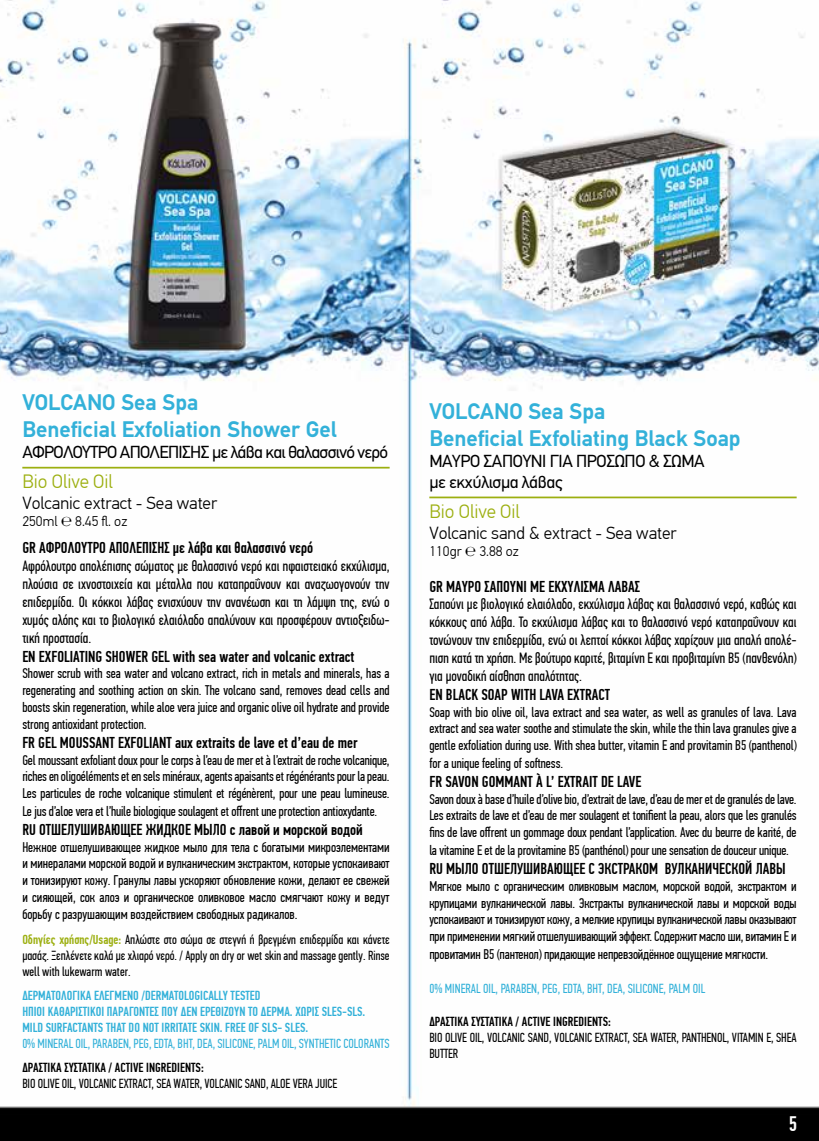
<style>
.page{position:relative;width:819px;height:1141px;background:#fff}
.page>*{position:absolute;margin:0;border:0;box-sizing:border-box;transform-origin:0 0}
.t1{font:700 22.75px/27.3px "PF Din Text";color:#33b1d9}
.t2{font:500 21px "PF Din Text Comp Pro";color:#fff}
.t3{font:300 19.25px "PF Din Text Pro";color:#9caf10}
.t4{font:300 17.5px "PF Din Text Pro";color:#000}
.t5{font:17.5px/21px "PF Din Text";letter-spacing:-.02em;color:#000}
.t6{font:17.5px "PF Din Text";letter-spacing:-.04em;color:#000}
.t7{font:500 15.75px "PF Din Text Comp Pro";color:#000}
.t8{font:14.88px/17.8px "PF Din Text Comp Pro";color:#000;text-align:justify}
.t9{font:14px/17.2px "PF Din Text Comp Pro";letter-spacing:-.01em;color:#000;text-align:justify}
.t10{font:300 14px "PF Din Text Pro";color:#000}
.t11{font:13.12px/15.8px "PF Din Text Comp Pro";letter-spacing:-.01em;color:#000;text-align:justify}
.t12{font:500 13.12px/15.8px "PF Din Text Comp Pro";color:#33b1d9}
.t13{font:13.12px "PF Din Text Comp Pro";color:#33b1d9}
.t14{font:500 13.12px "PF Din Text Comp Pro";color:#000}
.s1{font-weight:500;color:#9caf10}
</style>
<div class="page">
<img style="left:0;top:0;width:819px;height:1141px">
<hr style="left:22px;top:467px;width:367px;height:2px;background:#9caf10">
<hr style="left:429px;top:497px;width:367px;height:1px;background:#9caf10">
<h1 class="t1" style="left:22px;top:388px;width:316px">VOLCANO Sea Spa<br>Beneficial Exfoliation Shower Gel</h1>
<p class="t6" style="left:22px;top:442px;width:367px">ΑΦΡΟΛΟΥΤΡΟ ΑΠΟΛΕΠΙΣΗΣ με λάβα και θαλασσινό νερό</p>
<h3 class="t3" style="left:22px;top:471px;width:92px">Bio Olive Oil</h3>
<p class="t4" style="left:22px;top:493px;width:196px">Volcanic extract - Sea water</p>
<p class="t10" style="left:22px;top:513px;width:106px">250ml ℮ 8.45 fl. oz</p>
<p class="t7" style="left:22px;top:539px;width:292px">GR ΑΦΡΟΛΟΥΤΡΟ ΑΠΟΛΕΠΙΣΗΣ με λάβα και θαλασσινό νερό</p>
<p class="t8" style="left:22px;top:557px;width:369px">Αφρόλουτρο απολέπισης σώματος με θαλασσινό νερό και ηφαιστειακό εκχύλισμα, πλούσια σε ιχνοστοιχεία και μέταλλα που καταπραΰνουν και αναζωογονούν την επιδερμίδα. Οι κόκκοι λάβας ενισχύουν την ανανέωση και τη λάμψη της, ενώ ο χυμός αλόης και το βιολογικό ελαιόλαδο απαλύνουν και προσφέρουν αντιοξειδω&shy;τική προστασία.</p>
<p class="t7" style="left:22px;top:647px;width:334px">EN EXFOLIATING SHOWER GEL with sea water and volcanic extract</p>
<p class="t9" style="left:22px;top:665px;width:369px">Shower scrub with sea water and volcano extract, rich in metals and minerals, has a regenerating and soothing action on skin. The volcano sand, removes dead cells and boosts skin regeneration, while aloe vera juice and organic olive oil hydrate and provide strong antioxidant protection.</p>
<p class="t7" style="left:22px;top:733px;width:337px">FR GEL MOUSSANT EXFOLIANT aux extraits de lave et d’eau de mer</p>
<p class="t9" style="left:22px;top:751px;width:369px">Gel moussant exfoliant doux pour le corps à l’eau de mer et à l’extrait de roche volcanique, riches en oligoéléments et en sels minéraux, agents apaisants et régénérants pour la peau.<br>Les particules de roche volcanique stimulent et régénèrent, pour une peau lumineuse.<br>Le jus d’aloe vera et l’huile biologique soulagent et offrent une protection antioxydante.</p>
<p class="t7" style="left:22px;top:820px;width:342px">RU ОТШЕЛУШИВАЮЩЕЕ ЖИДКОЕ МЫЛО с лавой и морской водой</p>
<p class="t9" style="left:22px;top:839px;width:369px">Нежное отшелушивающее жидкое мыло для тела с богатыми микроэлементами и минералами морской водой и вулканическим экстрактом, которые успокаивают и тонизируют кожу. Гранулы лавы ускоряют обновление кожи, делают ее свежей и сияющей, сок алоэ и органическое оливковое масло смягчают кожу и ведут борьбу с разрушающим воздействием свободных радикалов.</p>
<p class="t11" style="left:22px;top:932px;width:369px"><span class="s1">Οδηγίες χρήσης/Usage:</span> Απλώστε στο σώμα σε στεγνή ή βρεγμένη επιδερμίδα και κάνετε μασάζ. Ξεπλένετε καλά με χλιαρό νερό. / Apply on dry or wet skin and massage gently. Rinse well with lukewarm water.</p>
<p class="t12" style="left:22px;top:988px;width:344px">ΔΕΡΜΑΤΟΛΟΓΙΚΑ ΕΛΕΓΜΕΝΟ /DERMATOLOGICALLY TESTED<br>ΗΠΙΟΙ ΚΑΘΑΡΙΣΤΙΚΟΙ ΠΑΡΑΓΟΝΤΕΣ ΠΟΥ ΔΕΝ ΕΡΕΘΙΖΟΥΝ ΤΟ ΔΕΡΜΑ. ΧΩΡΙΣ SLES-SLS.<br>MILD SURFACTANTS THAT DO NOT IRRITATE SKIN. FREE OF SLS- SLES.</p>
<p class="t13" style="left:22px;top:1036px;width:369px">0% MINERAL OIL, PARABEN, PEG, EDTA, BHT, DEA, SILICONE, PALM OIL, SYNTHETIC COLORANTS</p>
<p class="t14" style="left:22px;top:1060px;width:183px">ΔΡΑΣΤΙΚΑ ΣΥΣΤΑΤΙΚΑ / ACTIVE INGREDIENTS:</p>
<p class="t11" style="left:22px;top:1076px;width:316px">BIO OLIVE OIL, VOLCANIC EXTRACT, SEA WATER, VOLCANIC SAND, ALOE VERA JUICE</p>
<h1 class="t1" style="left:429px;top:397px;width:313px">VOLCANO Sea Spa<br>Beneficial Exfoliating Black Soap</h1>
<p class="t5" style="left:429px;top:451px;width:277px">ΜΑΥΡΟ ΣΑΠΟΥΝΙ ΓΙΑ ΠΡΟΣΩΠΟ &amp; ΣΩΜΑ με εκχύλισμα λάβας</p>
<h3 class="t3" style="left:429px;top:500px;width:92px">Bio Olive Oil</h3>
<p class="t4" style="left:429px;top:523px;width:249px">Volcanic sand &amp; extract - Sea water</p>
<p class="t10" style="left:429px;top:543px;width:91px">110gr ℮ 3.88 oz</p>
<p class="t7" style="left:429px;top:577px;width:212px">GR ΜΑΥΡΟ ΣΑΠΟΥΝΙ ΜΕ ΕΚΧΥΛΙΣΜΑ ΛΑΒΑΣ</p>
<p class="t8" style="left:429px;top:596px;width:369px">Σαπούνι με βιολογικό ελαιόλαδο, εκχύλισμα λάβας και θαλασσινό νερό, καθώς και κόκκους από λάβα. Το εκχύλισμα λάβας και το θαλασσινό νερό καταπραΰνουν και τονώνουν την επιδερμίδα, ενώ οι λεπτοί κόκκοι λάβας χαρίζουν μια απαλή απολέ&shy;πιση κατά τη χρήση. Με βούτυρο καριτέ, βιταμίνη Ε και προβιταμίνη Β5 (πανθενόλη) για μοναδική αίσθηση απαλότητας.</p>
<p class="t7" style="left:429px;top:685px;width:182px">EN BLACK SOAP WITH LAVA EXTRACT</p>
<p class="t9" style="left:429px;top:703px;width:369px">Soap with bio olive oil, lava extract and sea water, as well as granules of lava. Lava extract and sea water soothe and stimulate the skin, while the thin lava granules give a gentle exfoliation during use. With shea butter, vitamin E and provitamin B5 (panthenol) for a unique feeling of softness.</p>
<p class="t7" style="left:429px;top:772px;width:214px">FR SAVON GOMMANT À L’ EXTRAIT DE LAVE</p>
<p class="t9" style="left:429px;top:790px;width:369px">Savon doux à base d’huile d’olive bio, d’extrait de lave, d’eau de mer et de granulés de lave.<br>Les extraits de lave et d’eau de mer soulagent et tonifient la peau, alors que les granulés fins de lave offrent un gommage doux pendant l’application. Avec du beurre de karité, de la vitamine E et de la provitamine B5 (panthénol) pour une sensation de douceur unique.</p>
<p class="t7" style="left:429px;top:859px;width:358px">RU МЫЛО ОТШЕЛУШИВАЮЩЕЕ С ЭКСТРАКОМ ВУЛКАНИЧЕСКОЙ ЛАВЫ</p>
<p class="t9" style="left:429px;top:878px;width:369px">Мягкое мыло с органическим оливковым маслом, морской водой, экстрактом и крупицами вулканической лавы. Экстракты вулканической лавы и морской воды успокаивают и тонизируют кожу, а мелкие крупицы вулканической лавы оказывают при применении мягкий отшелушивающий эффект. Содержит масло ши, витамин Е и провитамин В5 (пантенол) придающие непревзойдённое ощущение мягкости.</p>
<p class="t13" style="left:429px;top:981px;width:277px">0% MINERAL OIL, PARABEN, PEG, EDTA, BHT, DEA, SILICONE, PALM OIL</p>
<p class="t14" style="left:429px;top:1014px;width:183px">ΔΡΑΣΤΙΚΑ ΣΥΣΤΑΤΙΚΑ / ACTIVE INGREDIENTS:</p>
<p class="t11" style="left:429px;top:1030px;width:369px">BIO OLIVE OIL, VOLCANIC SAND, VOLCANIC EXTRACT, SEA WATER, PANTHENOL, VITAMIN E, SHEA<br>BUTTER</p>
<h2 class="t2" style="left:788px;top:1112px;width:10px">5</h2>
</div>
